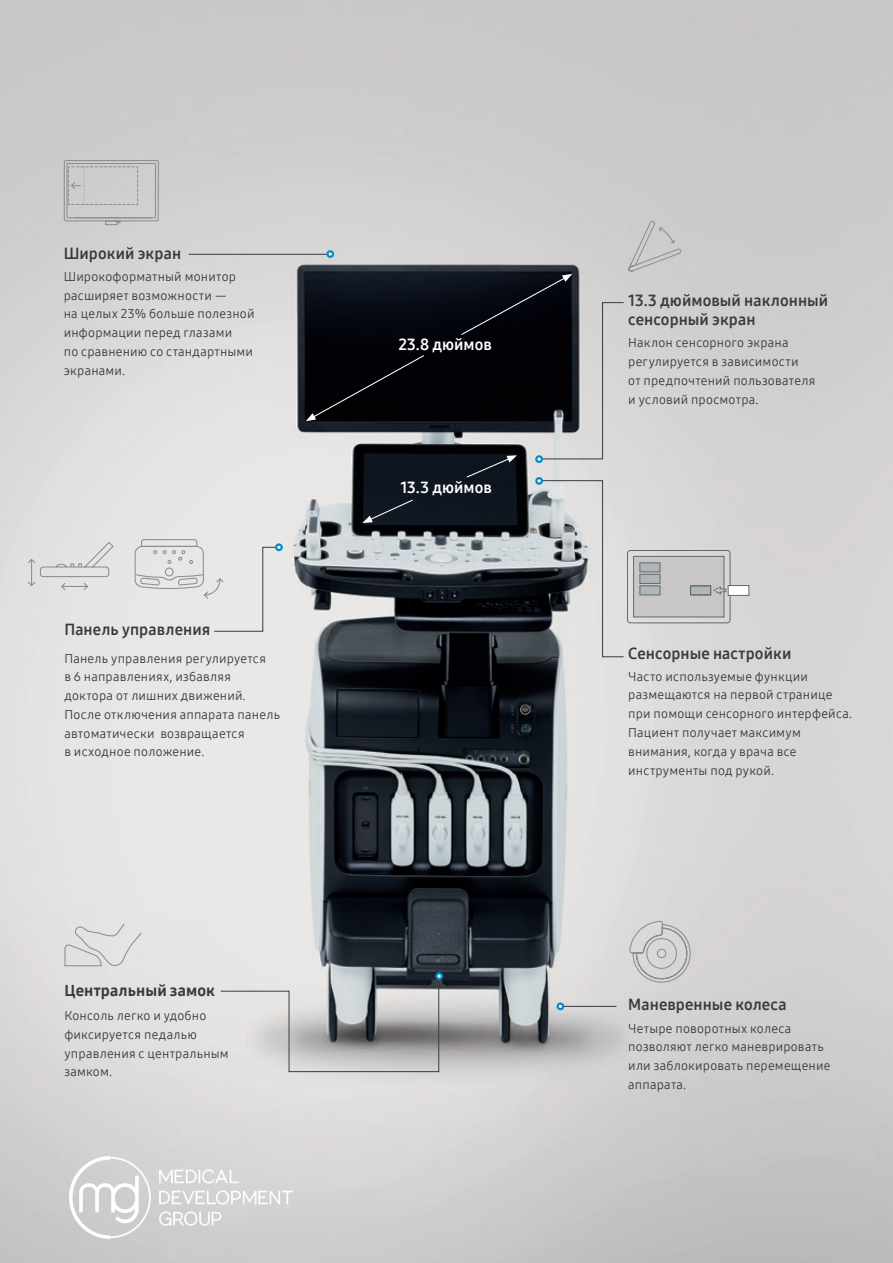
<style>
.page{position:relative;width:893px;height:1263px;background:#fff}
.page>*{position:absolute;margin:0;border:0;box-sizing:border-box;transform-origin:0 0}
.t1{font:15.75px/18.8px "Samsung One 700";letter-spacing:.005em;color:#373b3e}
.t2{font:15.75px "Samsung One 700";letter-spacing:.005em;color:#fff}
.t3{font:15.75px "Samsung One 800";letter-spacing:.01em;color:#373b3e}
.t4{font:12.75px/18.8px "Samsung One 400";letter-spacing:.015em;color:#373b3e}
</style>
<div class="page">
<img style="left:0;top:0;width:893px;height:1263px">
<hr style="left:189px;top:254px;width:141px;height:1px;background:#373b3e">
<svg style="left:27px;top:541px;width:87px;height:50px;background:#dcdbda"></svg>
<div style="left:326px;top:250px;width:8px;height:8px;border:2px solid #008bcc;border-radius:50%"></div>
<svg style="left:134px;top:538px;width:148px;height:94px;background:#e3e1e0"></svg>
<div style="left:275px;top:543px;width:8px;height:8px;border:2px solid #008bcc;border-radius:50%"></div>
<hr style="left:560px;top:1006px;width:57px;height:1px;background:#373b3e">
<div style="left:556px;top:1002px;width:8px;height:8px;border:2px solid #008bcc;border-radius:50%"></div>
<svg style="left:220px;top:973px;width:222px;height:99px;background:#b8b8b8"></svg>
<div style="left:435px;top:972px;width:8px;height:8px;border:2px solid #008bcc;border-radius:50%"></div>
<svg style="left:64px;top:923px;width:79px;height:44px;background:#dddcdb"></svg>
<svg style="left:630px;top:921px;width:64px;height:97px;background:#cfcfce"></svg>
<img style="left:0;top:0;width:1px;height:368px">
<div style="left:627px;top:550px;width:103px;height:73px;border:1px solid #63696c;border-radius:3px"></div>
<div style="left:633px;top:556px;width:91px;height:61px;background:#c8c7c5;border:1px solid #63696c"></div>
<div style="left:728px;top:585px;width:21px;height:11px;background:#fff;border:1px solid #63696c"></div>
<svg style="left:690px;top:585px;width:37px;height:11px"></svg>
<svg style="left:362px;top:499px;width:52px;height:24px"></svg>
<div style="left:306px;top:354px;width:119px;height:67px;background:#020206"></div>
<svg style="left:460px;top:220px;width:222px;height:437px;background:#8a8b8e"></svg>
<svg style="left:63px;top:159px;width:96px;height:67px;background:#c5c4c5"></svg>
<img style="left:69px;top:1156px;width:224px;height:82px">
<p class="t1" style="left:64px;top:244px;width:119px">Широкий экран</p>
<p class="t4" style="left:64px;top:267px;width:191px">Широкоформатный монитор расширяет возможности —<br>на целых 23% больше полезной информации перед глазами<br>по сравнению со стандартными экранами.</p>
<p class="t1" style="left:64px;top:620px;width:147px">Панель управления</p>
<p class="t4" style="left:64px;top:649px;width:217px">Панель управления регулируется<br>в 6 направлениях, избавляя доктора от лишних движений.<br>После отключения аппарата панель автоматически возвращается<br>в исходное положение.</p>
<p class="t3" style="left:64px;top:980px;width:152px">Центральный замок</p>
<p class="t4" style="left:64px;top:1006px;width:166px">Консоль легко и удобно фиксируется педалью управления с центральным замком.</p>
<p class="t2" style="left:399px;top:334px;width:95px">23.8 дюймов</p>
<p class="t2" style="left:400px;top:477px;width:93px">13.3 дюймов</p>
<p class="t1" style="left:628px;top:291px;width:201px">13.3 дюймовый наклонный сенсорный экран</p>
<p class="t4" style="left:628px;top:333px;width:189px">Наклон сенсорного экрана регулируется в зависимости<br>от предпочтений пользователя и условий просмотра.</p>
<p class="t1" style="left:628px;top:644px;width:165px">Сенсорные настройки</p>
<p class="t4" style="left:628px;top:667px;width:225px">Часто используемые функции размещаются на первой странице при помощи сенсорного интерфейса.<br>Пациент получает максимум внимания, когда у врача все инструменты под рукой.</p>
<p class="t1" style="left:628px;top:995px;width:160px">Маневренные колеса</p>
<p class="t4" style="left:628px;top:1019px;width:204px">Четыре поворотных колеса позволяют легко маневрировать или заблокировать перемещение аппарата.</p>
</div>
